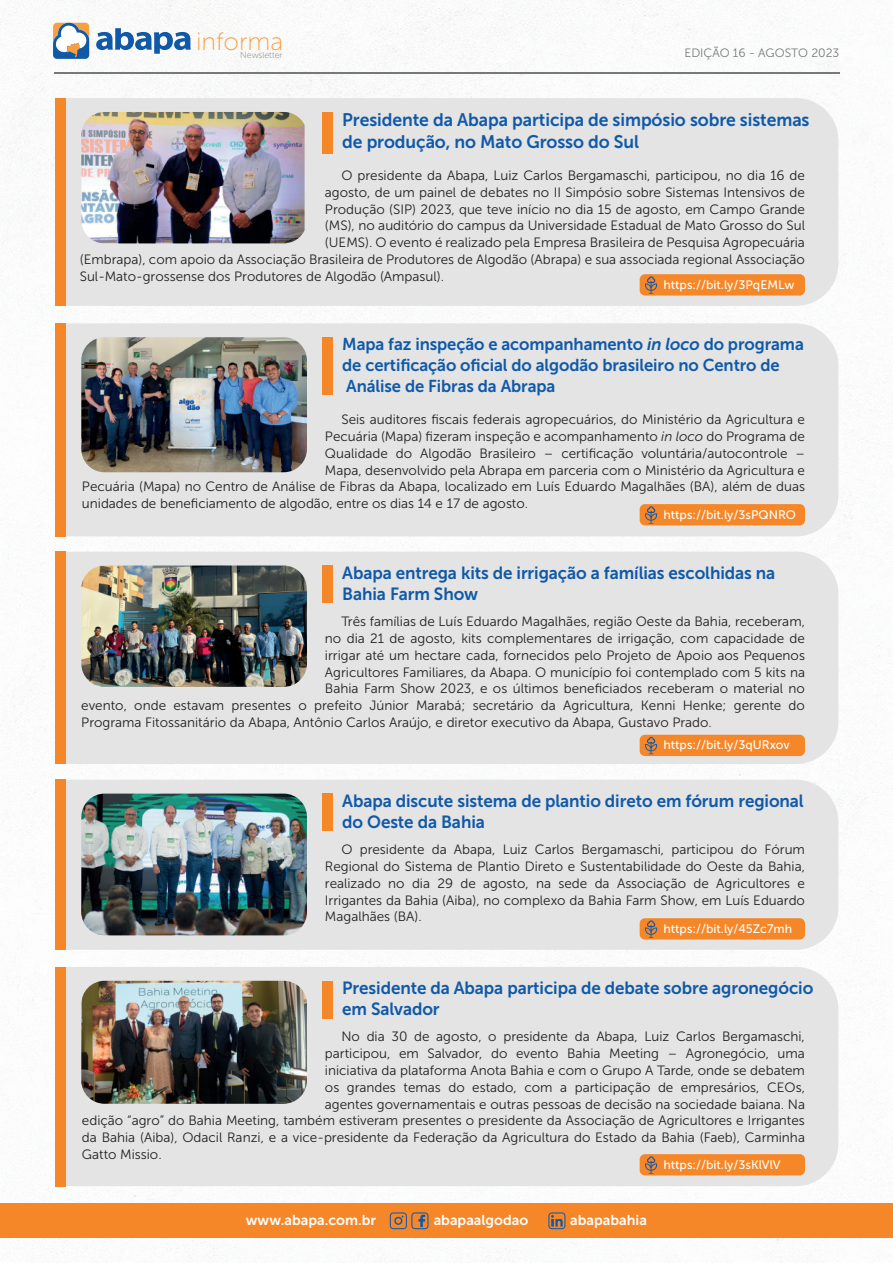
<style>
.page{position:relative;width:893px;height:1263px;background:#fff}
.page>*{position:absolute;margin:0;border:0;box-sizing:border-box;transform-origin:0 0}
.t1{font:25.05px "Museo Sans 100";color:#f99f3f}
.t2{font:18.15px/21.8px "Museo Sans 700";letter-spacing:-.005em;color:#1059a9}
.t3{font:17.55px/21.1px "Museo Sans 700";letter-spacing:-.005em;color:#1059a9}
.t4{font:17.1px/20.5px "Museo Sans 700";letter-spacing:-.005em;color:#1059a9}
.t5{font:14.25px "Museo Sans 700";color:#fff}
.t6{font:13.5px/16.8px "Museo Sans 300";color:#231f20;text-align:justify}
.t7{font:12.3px "Museo Sans 500";color:#fff}
.t8{font:12.15px "Museo Sans 300";color:#75797b}
.t9{font:8.7px "Museo Sans 100";color:#75797b}
.s1{font-style:italic}
</style>
<div class="page">
<img style="left:1px;top:0;width:892px;height:1263px">
<hr style="left:54px;top:72px;width:785px;height:2px;background:#75797b">
<svg style="left:96px;top:28px;width:95px;height:26px"></svg>
<svg style="left:53px;top:23px;width:36px;height:36px"></svg>
<div style="left:0;top:1204px;width:893px;height:34px;background:#f58729"></div>
<svg style="left:390px;top:1212px;width:38px;height:17px"></svg>
<svg style="left:548px;top:1212px;width:17px;height:17px"></svg>
<div style="left:66px;top:98px;width:772px;height:208px;background:#e3e4e3"></div>
<div style="left:640px;top:274px;width:165px;height:22px;background:#f58728;border-radius:5px"></div>
<svg style="left:645px;top:276px;width:12px;height:18px"></svg>
<div style="left:55px;top:98px;width:11px;height:208px;background:#f58728"></div>
<div style="left:323px;top:112px;width:10px;height:41px;background:#f58728"></div>
<img style="left:81px;top:112px;width:224px;height:131px">
<div style="left:66px;top:323px;width:772px;height:213px;background:#e3e4e3"></div>
<div style="left:640px;top:504px;width:165px;height:21px;background:#f58728;border-radius:5px"></div>
<svg style="left:645px;top:506px;width:12px;height:18px"></svg>
<div style="left:55px;top:323px;width:11px;height:214px;background:#f58728"></div>
<div style="left:323px;top:337px;width:10px;height:58px;background:#f58728"></div>
<img style="left:81px;top:337px;width:226px;height:135px">
<div style="left:66px;top:552px;width:772px;height:212px;background:#e3e4e3"></div>
<div style="left:640px;top:735px;width:165px;height:21px;background:#f58728;border-radius:5px"></div>
<svg style="left:645px;top:737px;width:12px;height:17px"></svg>
<div style="left:55px;top:552px;width:11px;height:212px;background:#f58728"></div>
<div style="left:323px;top:565px;width:10px;height:38px;background:#f58728"></div>
<img style="left:81px;top:565px;width:226px;height:122px">
<div style="left:66px;top:780px;width:772px;height:170px;background:#e3e4e3"></div>
<div style="left:640px;top:918px;width:165px;height:21px;background:#f58728;border-radius:5px"></div>
<svg style="left:645px;top:920px;width:12px;height:18px"></svg>
<div style="left:55px;top:780px;width:11px;height:170px;background:#f58728"></div>
<div style="left:323px;top:794px;width:10px;height:37px;background:#f58728"></div>
<img style="left:81px;top:794px;width:226px;height:141px">
<div style="left:66px;top:967px;width:772px;height:219px;background:#e3e4e3"></div>
<div style="left:640px;top:1154px;width:165px;height:21px;background:#f58728;border-radius:5px"></div>
<svg style="left:645px;top:1156px;width:12px;height:17px"></svg>
<div style="left:55px;top:967px;width:11px;height:219px;background:#f58728"></div>
<div style="left:323px;top:981px;width:10px;height:37px;background:#f58728"></div>
<img style="left:81px;top:981px;width:226px;height:123px">
<h1 class="t1" style="left:196px;top:28px;width:89px">informa</h1>
<p class="t9" style="left:240px;top:51px;width:44px">Newsletter</p>
<p class="t8" style="left:684px;top:47px;width:156px">EDIÇÃO 16 - AGOSTO 2023</p>
<h2 class="t2" style="left:342px;top:109px;width:469px">Presidente da Abapa participa de simpósio sobre sistemas de produção, no Mato Grosso do Sul</h2>
<p class="t6" style="left:341px;top:167px;width:465px">O presidente da Abapa, Luiz Carlos Bergamaschi, participou, no dia 16 de</p>
<p class="t6" style="left:325px;top:184px;width:481px">agosto, de um painel de debates no II Simpósio sobre Sistemas Intensivos de</p>
<p class="t6" style="left:325px;top:201px;width:481px">Produção (SIP) 2023, que teve início no dia 15 de agosto, em Campo Grande</p>
<p class="t6" style="left:325px;top:217px;width:482px">(MS), no auditório do campus da Universidade Estadual de Mato Grosso do Sul</p>
<p class="t6" style="left:325px;top:234px;width:481px">(UEMS). O evento é realizado pela Empresa Brasileira de Pesquisa Agropecuária</p>
<p class="t6" style="left:80px;top:251px;width:727px">(Embrapa), com apoio da Associação Brasileira de Produtores de Algodão (Abrapa) e sua associada regional Associação</p>
<p class="t6" style="left:80px;top:268px;width:366px">Sul-Mato-grossense dos Produtores de Algodão (Ampasul).</p>
<p class="t7" style="left:663px;top:278px;width:132px">https://bit.ly/3PqEMLw</p>
<p class="t4" style="left:342px;top:334px;width:463px">Mapa faz inspeção e acompanhamento <span class="s1">in loco</span> do programa de certificação oficial do algodão brasileiro no Centro de<br>Análise de Fibras da Abrapa</p>
<p class="t6" style="left:341px;top:411px;width:465px">Seis auditores fiscais federais agropecuários, do Ministério da Agricultura e</p>
<p class="t6" style="left:325px;top:428px;width:481px">Pecuária (Mapa) fizeram inspeção e acompanhamento <span class="s1">in loco</span> do Programa de</p>
<p class="t6" style="left:325px;top:445px;width:482px">Qualidade do Algodão Brasileiro – certificação voluntária/autocontrole –</p>
<p class="t6" style="left:325px;top:462px;width:481px">Mapa, desenvolvido pela Abrapa em parceria com o Ministério da Agricultura e</p>
<p class="t6" style="left:82px;top:478px;width:725px">Pecuária (Mapa) no Centro de Análise de Fibras da Abapa, localizado em Luís Eduardo Magalhães (BA), além de duas</p>
<p class="t6" style="left:82px;top:495px;width:448px">unidades de beneficiamento de algodão, entre os dias 14 e 17 de agosto.</p>
<p class="t7" style="left:663px;top:508px;width:134px">https://bit.ly/3sPQNRO</p>
<p class="t3" style="left:342px;top:562px;width:435px">Abapa entrega kits de irrigação a famílias escolhidas na<br>Bahia Farm Show</p>
<p class="t6" style="left:341px;top:613px;width:465px">Três famílias de Luís Eduardo Magalhães, região Oeste da Bahia, receberam,</p>
<p class="t6" style="left:325px;top:630px;width:481px">no dia 21 de agosto, kits complementares de irrigação, com capacidade de</p>
<p class="t6" style="left:325px;top:647px;width:482px">irrigar até um hectare cada, fornecidos pelo Projeto de Apoio aos Pequenos</p>
<p class="t6" style="left:325px;top:664px;width:482px">Agricultores Familiares, da Abapa. O município foi contemplado com 5 kits na</p>
<p class="t6" style="left:325px;top:680px;width:481px">Bahia Farm Show 2023, e os últimos beneficiados receberam o material no</p>
<p class="t6" style="left:81px;top:697px;width:725px">evento, onde estavam presentes o prefeito Júnior Marabá; secretário da Agricultura, Kenni Henke; gerente do</p>
<p class="t6" style="left:81px;top:714px;width:632px">Programa Fitossanitário da Abapa, Antônio Carlos Araújo, e diretor executivo da Abapa, Gustavo Prado.</p>
<p class="t7" style="left:663px;top:738px;width:128px">https://bit.ly/3qURxov</p>
<p class="t3" style="left:342px;top:790px;width:463px">Abapa discute sistema de plantio direto em fórum regional do Oeste da Bahia</p>
<p class="t6" style="left:325px;top:841px;width:482px;text-indent:16px">O presidente da Abapa, Luiz Carlos Bergamaschi, participou do Fórum Regional do Sistema de Plantio Direto e Sustentabilidade do Oeste da Bahia, realizado no dia 29 de agosto, na sede da Associação de Agricultores e Irrigantes da Bahia (Aiba), no complexo da Bahia Farm Show, em Luís Eduardo Magalhães (BA).</p>
<p class="t7" style="left:663px;top:922px;width:130px">https://bit.ly/45Zc7mh</p>
<p class="t3" style="left:342px;top:978px;width:473px">Presidente da Abapa participa de debate sobre agronegócio em Salvador</p>
<p class="t6" style="left:341px;top:1028px;width:465px">No dia 30 de agosto, o presidente da Abapa, Luiz Carlos Bergamaschi,</p>
<p class="t6" style="left:325px;top:1045px;width:481px">participou, em Salvador, do evento Bahia Meeting – Agronegócio, uma</p>
<p class="t6" style="left:325px;top:1062px;width:482px">iniciativa da plataforma Anota Bahia e com o Grupo A Tarde, onde se debatem</p>
<p class="t6" style="left:325px;top:1079px;width:481px">os grandes temas do estado, com a participação de empresários, CEOs,</p>
<p class="t6" style="left:325px;top:1096px;width:482px">agentes governamentais e outras pessoas de decisão na sociedade baiana. Na</p>
<p class="t6" style="left:82px;top:1112px;width:724px">edição “agro” do Bahia Meeting, também estiveram presentes o presidente da Associação de Agricultores e Irrigantes</p>
<p class="t6" style="left:82px;top:1129px;width:725px">da Bahia (Aiba), Odacil Ranzi, e a vice-presidente da Federação da Agricultura do Estado da Bahia (Faeb), Carminha</p>
<p class="t6" style="left:82px;top:1146px;width:81px">Gatto Missio.</p>
<p class="t7" style="left:663px;top:1158px;width:119px">https://bit.ly/3sKlVlV</p>
<p class="t5" style="left:246px;top:1212px;width:132px">www.abapa.com.br</p>
<p class="t5" style="left:434px;top:1212px;width:96px">abapaalgodao</p>
<p class="t5" style="left:570px;top:1212px;width:78px">abapabahia</p>
</div>
